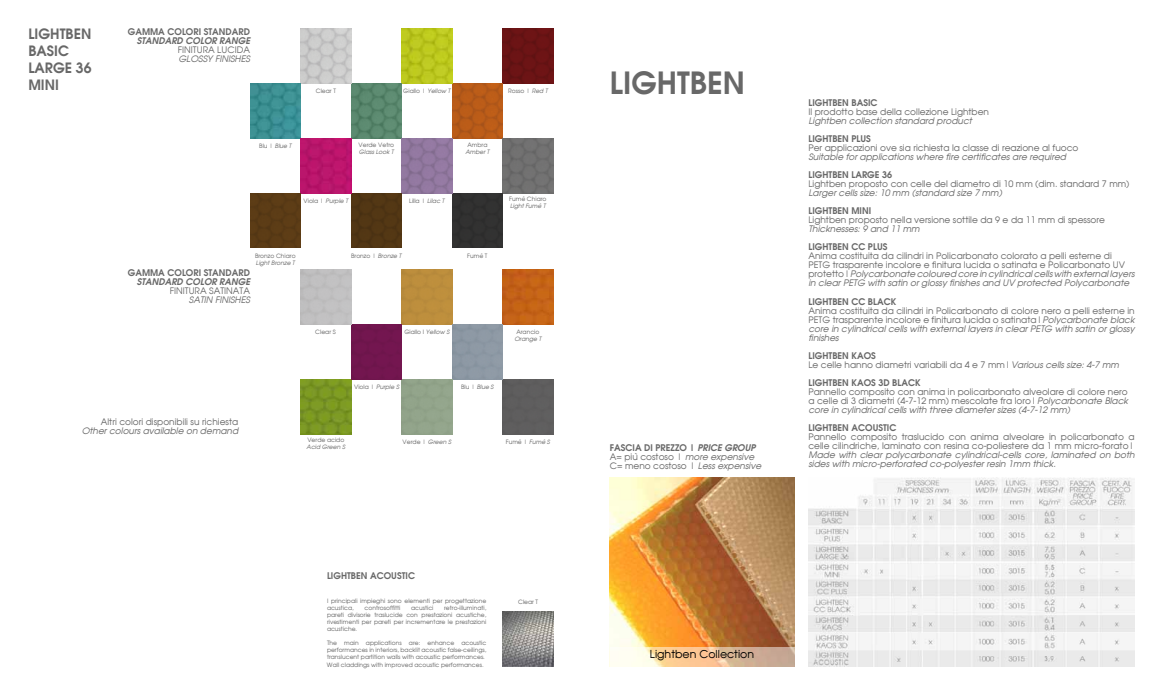
<style>
.page{position:relative;width:1163px;height:695px;background:#fff}
.page>*{position:absolute;margin:0;border:0;box-sizing:border-box;transform-origin:0 0}
.t1{font:30px "Avant Garde Gothic Bold T.";color:#686868}
.t2{font:14px/16.8px "Avant Garde Gothic Bold T.";color:#686868}
.t3{font:italic 11px "Avant Garde Gothic Italic T.";color:#000}
.t4{font:italic 9px/9px "Avant Garde Gothic Italic T.";color:#686868}
.t5{font:9px/9px "Avant Garde Gothic Italic T.";color:#686868}
.t6{font:9px "Avant Garde Gothic Bold T.";color:#686868}
.t7{font:9px "Avant Garde Gothic Bold Italic T.";color:#686868}
.t8{font:italic 9px "Avant Garde Gothic Bold Italic T.";color:#686868}
.t9{font:italic 6px/7px "Avant Garde Gothic Italic T.";color:#686868}
.t10{font:6px "Avant Garde Gothic Italic T.";color:#686868}
.s1{font-style:normal}
.s2{font-style:italic}
</style>
<div class="page">
<img style="left:808px;top:477px;width:326px;height:189px">
<img style="left:609px;top:477px;width:185px;height:169px">
<img style="left:502px;top:28px;width:51px;height:55px">
<img style="left:452px;top:83px;width:50px;height:55px">
<img style="left:502px;top:138px;width:51px;height:55px">
<div style="left:452px;top:193px;width:50px;height:55px;background:#313131"></div>
<div style="left:502px;top:269px;width:51px;height:55px;background:#c46217"></div>
<img style="left:300px;top:379px;width:51px;height:55px">
<div style="left:502px;top:379px;width:51px;height:55px;background:#5f5d5e"></div>
<img style="left:401px;top:28px;width:51px;height:55px">
<img style="left:351px;top:83px;width:50px;height:55px">
<img style="left:401px;top:138px;width:51px;height:55px">
<div style="left:351px;top:193px;width:50px;height:55px;background:#523614"></div>
<div style="left:401px;top:269px;width:51px;height:55px;background:#bd8e3c"></div>
<div style="left:401px;top:379px;width:51px;height:55px;background:#92a48a"></div>
<img style="left:300px;top:28px;width:51px;height:55px">
<img style="left:250px;top:83px;width:50px;height:55px">
<img style="left:300px;top:138px;width:51px;height:55px">
<div style="left:250px;top:193px;width:50px;height:55px;background:#5c3c15"></div>
<div style="left:351px;top:324px;width:50px;height:55px;background:#72164f"></div>
<svg style="left:609px;top:646px;width:185px;height:20px;background:#e9c9a6"></svg>
<img style="left:502px;top:611px;width:51px;height:55px">
<h2 class="t2" style="left:28px;top:25px;width:65px">LIGHTBEN<br>BASIC<br>LARGE 36<br>MINI</h2>
<p class="t6" style="left:128px;top:26px;width:124px">GAMMA COLORI STANDARD</p>
<p class="t7" style="left:137px;top:35px;width:115px">STANDARD COLOR RANGE</p>
<p class="t4" style="left:178px;top:45px;width:76px">FINITURA LUCIDA</p>
<p class="t5" style="left:178px;top:54px;width:73px">GLOSSY FINISHES</p>
<p class="t9" style="left:316px;top:87px;width:22px">Clear T</p>
<p class="t9" style="left:403px;top:87px;width:49px">Giallo | <span class="s1">Yellow T</span></p>
<p class="t9" style="left:508px;top:87px;width:41px">Rosso | <span class="s1">Red T</span></p>
<p class="t10" style="left:259px;top:142px;width:34px"><span class="s2">Blu |</span> Blue T</p>
<p class="t9" style="left:358px;top:141px;width:38px">Verde Vetro</p>
<p class="t10" style="left:359px;top:148px;width:36px">Glass Look T</p>
<p class="t9" style="left:467px;top:141px;width:22px">Ambra</p>
<p class="t10" style="left:465px;top:148px;width:26px">Amber T</p>
<p class="t10" style="left:303px;top:197px;width:46px"><span class="s2">Viola |</span> Purple T</p>
<p class="t9" style="left:409px;top:197px;width:37px">Lilla | <span class="s1">Lilac T</span></p>
<p class="t9" style="left:509px;top:195px;width:40px">Fumè Chiaro</p>
<p class="t10" style="left:510px;top:202px;width:37px">Light Fumè T</p>
<p class="t9" style="left:255px;top:252px;width:43px">Bronzo Chiaro</p>
<p class="t10" style="left:256px;top:259px;width:40px">Light Bronze T</p>
<p class="t6" style="left:128px;top:267px;width:124px">GAMMA COLORI STANDARD</p>
<p class="t7" style="left:137px;top:276px;width:115px">STANDARD COLOR RANGE</p>
<p class="t4" style="left:170px;top:286px;width:84px">FINITURA SATINATA</p>
<p class="t5" style="left:189px;top:295px;width:63px">SATIN FINISHES</p>
<p class="t9" style="left:351px;top:252px;width:52px">Bronzo | <span class="s1">Bronze T</span></p>
<p class="t9" style="left:467px;top:252px;width:22px">Fumè T</p>
<p class="t9" style="left:315px;top:328px;width:22px">Clear S</p>
<p class="t9" style="left:404px;top:328px;width:46px">Giallo I <span class="s1">Yellow S</span></p>
<p class="t9" style="left:516px;top:328px;width:26px">Arancio</p>
<p class="t10" style="left:514px;top:335px;width:28px">Orange T</p>
<p class="t10" style="left:354px;top:383px;width:46px"><span class="s2">Viola |</span> Purple S</p>
<p class="t10" style="left:461px;top:383px;width:34px"><span class="s2">Blu |</span> Blue S</p>
<p class="t4" style="left:101px;top:416px;width:139px">Altri colori disponibili su richiesta</p>
<p class="t5" style="left:82px;top:425px;width:158px">Other colours available on demand</p>
<p class="t9" style="left:307px;top:435px;width:40px">Verde acido</p>
<p class="t10" style="left:306px;top:443px;width:40px">Acid Green S</p>
<p class="t9" style="left:402px;top:438px;width:50px">Verde | <span class="s1">Green S</span></p>
<p class="t9" style="left:505px;top:438px;width:46px">Fumè | <span class="s1">Fumè S</span></p>
<p class="t6" style="left:327px;top:569px;width:89px">LIGHTBEN ACOUSTIC</p>
<p class="t9" style="left:327px;top:597px;width:162px">I principali impieghi sono elementi per progettazione acustica,</p>
<p class="t9" style="left:327px;top:604px;width:162px;text-indent:117px">retro-illuminati, pareti divisorie traslucide con prestazioni acustiche, rivestimenti per pareti per incrementare le prestazioni acustiche.</p>
<p class="t9" style="left:327px;top:639px;width:162px">The main applications are: enhance acoustic performances in interiors,backlit acoustic false-ceilings, translucent partition walls with acoustic performances.<br>Wall claddings with improved acoustic performances.</p>
<p class="t9" style="left:364px;top:604px;width:37px">controsoffitti</p>
<p class="t9" style="left:411px;top:604px;width:24px">acustici</p>
<p class="t9" style="left:518px;top:598px;width:21px">Clear T</p>
<h1 class="t1" style="left:609px;top:63px;width:136px">LIGHTBEN</h1>
<p class="t8" style="left:609px;top:441px;width:147px">FASCIA DI PREZZO | <span class="s1">PRICE GROUP</span></p>
<p class="t4" style="left:609px;top:451px;width:153px">A= più costoso | <span class="s1">more expensive<br></span>C= meno costoso | <span class="s1">Less expensive</span></p>
<p class="t6" style="left:808px;top:97px;width:10px">LIGHTBEN</p>
<p class="t6" style="left:851px;top:97px;width:28px">BASIC</p>
<p class="t4" style="left:808px;top:107px;width:184px">Il prodotto base della collezione Lightben</p>
<p class="t5" style="left:808px;top:116px;width:165px">Lightben collection standard product</p>
<p class="t6" style="left:808px;top:133px;width:10px">LIGHTBEN</p>
<p class="t6" style="left:851px;top:133px;width:21px">PLUS</p>
<p class="t4" style="left:808px;top:143px;width:274px">Per applicazioni ove sia richiesta la classe di reazione al fuoco</p>
<p class="t5" style="left:808px;top:152px;width:259px">Suitable for applications where fire certificates are required</p>
<p class="t6" style="left:808px;top:169px;width:10px">LIGHT</p>
<p class="t6" style="left:832px;top:169px;width:61px">BEN LARGE 36</p>
<p class="t4" style="left:808px;top:179px;width:322px">Lightben proposto con celle del diametro di 10 mm (dim.standard 7 mm)</p>
<p class="t5" style="left:808px;top:188px;width:195px">Larger cells size: 10 mm (standard size 7 mm)</p>
<p class="t6" style="left:808px;top:205px;width:10px">LIGHTBEN</p>
<p class="t6" style="left:851px;top:205px;width:6px">MINI</p>
<p class="t4" style="left:808px;top:215px;width:300px">Lightben proposto nella versione sottile da 9 e da 11 mm di spessore</p>
<p class="t5" style="left:808px;top:224px;width:113px">Thicknesses: 9 and 11 mm</p>
<p class="t6" style="left:808px;top:241px;width:80px">LIGHTBEN CC PLUS</p>
<p class="t4" style="left:808px;top:251px;width:327px">Anima costituita da cilindri in Policarbonato colorato a pelli esterne di PETG trasparente incolore e finitura lucida o satinata e Policarbonato UV protetto|<span class="s1">Polycarbonate coloured core in cylindrical cells with external layers in clear PETG with satin or glossy finishes and UV protected Polycarbonate</span></p>
<p class="t6" style="left:808px;top:295px;width:10px">LIGHTBEN</p>
<p class="t6" style="left:851px;top:295px;width:29px">CC BLAC</p>
<p class="t6" style="left:890px;top:295px;width:7px">K</p>
<p class="t4" style="left:808px;top:305px;width:330px">Anima costituita da cilindri in Policarbonato di colore nero a pelli esterne in PETG trasparente incolore e finitura lucida o satinata|<span class="s1">Polycarbonate black core in cylindrical cells with external layers in clear PETG with satin or glossy finishes</span></p>
<p class="t6" style="left:808px;top:349px;width:10px">LIGHTBEN</p>
<p class="t6" style="left:851px;top:349px;width:7px">KAOS</p>
<p class="t4" style="left:808px;top:359px;width:312px">Le celle hanno diametri variabili da 4 e 7 mm|<span class="s1">Various cells size: 4-7 mm</span></p>
<p class="t6" style="left:808px;top:376px;width:50px">LIGHTBEN KAOS</p>
<p class="t6" style="left:878px;top:376px;width:26px">3D BLAC</p>
<p class="t6" style="left:915px;top:376px;width:7px">K</p>
<p class="t4" style="left:808px;top:386px;width:323px">Pannello composito con anima in policarbonato alveolare di colore nero a celle di 3 diametri (4-7-12 mm) mescolate fra loro|<span class="s1">Polycarbonate Black core in cylindrical cells with three diameter sizes (4-7-12 mm)</span></p>
<p class="t6" style="left:808px;top:421px;width:50px">LIGHTBEN ACOUSTIC</p>
<p class="t4" style="left:808px;top:431px;width:330px">Pannello composito traslucido con anima alveolare in policarbonato a celle cilindriche, laminato con resina co-poliestere da 1 mm micro-forato|</p>
<p class="t5" style="left:808px;top:449px;width:327px">Made with clear polycarbonate cylindrical-cells core, laminated on both sides with micro-perforated co-polyester resin 1mm thick.</p>
<p class="t3" style="left:649px;top:647px;width:108px">Lightben Collection</p>
</div>
